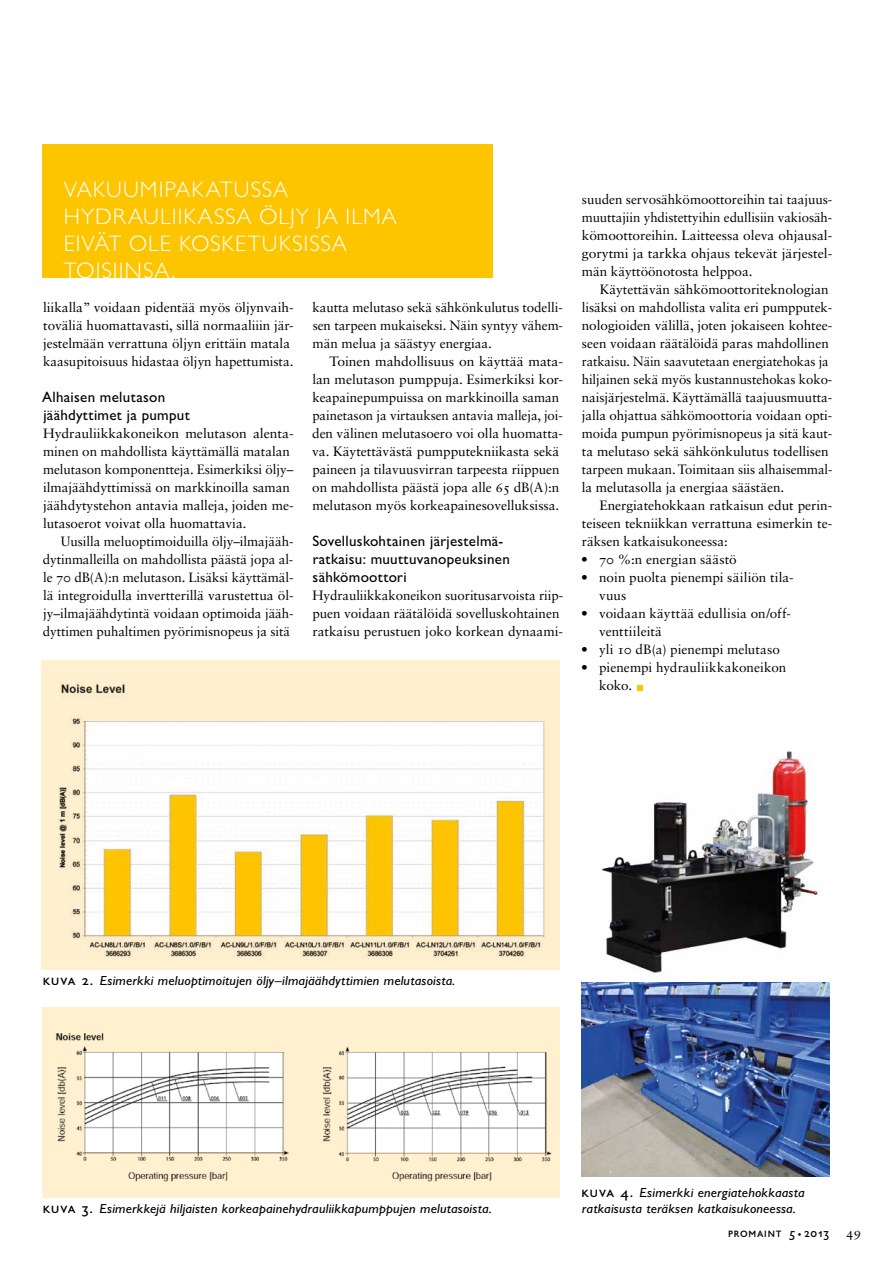
<style>
.page{position:relative;width:893px;height:1263px;background:#fff}
.page>*{position:absolute;margin:0;border:0;box-sizing:border-box;transform-origin:0 0}
.t1{font:300 22.5px "Gill Sans MT Std";letter-spacing:.05em;color:#fff}
.t2{font:500 15px/18px "Gill Sans MT Std";letter-spacing:.02em;color:#000}
.t3{font:13.5px/18px "Sabon LT Std";letter-spacing:-.005em;color:#000}
.t4{font:italic 500 13.2px/15.9px "Gill Sans MT Std";letter-spacing:.015em;color:#000;scale:1.07 1}
.t5{font:500 13.2px "Gill Sans MT Std";letter-spacing:.055em;color:#000}
.s1{font-style:normal;font-size:15px}
.s2{font-size:10.5px}
</style>
<div class="page">
<svg style="left:637px;top:685px;width:6px;height:5px"></svg>
<div style="left:42px;top:660px;width:518px;height:310px;background:#fff0cf"></div>
<img style="left:58px;top:684px;width:487px;height:273px">
<div style="left:43px;top:1007px;width:517px;height:191px;background:#fff0cf"></div>
<img style="left:56px;top:1033px;width:496px;height:149px">
<img style="left:602px;top:751px;width:219px;height:225px">
<img style="left:581px;top:983px;width:248px;height:194px">
<div style="left:43px;top:145px;width:450px;height:133px;background:#fdc400"></div>
<h1 class="t1" style="left:64px;top:176px;width:91px">VAKUUMIPAKAT</h1>
<h1 class="t1" style="left:234px;top:176px;width:30px">USSA</h1>
<h1 class="t1" style="left:64px;top:203px;width:109px">HYDRAULIIKASSA</h1>
<h1 class="t1" style="left:259px;top:203px;width:100px">ÖLJY JA ILMA</h1>
<h1 class="t1" style="left:64px;top:230px;width:80px">EIVÄT OLE</h1>
<h1 class="t1" style="left:179px;top:230px;width:15px">KOSKET</h1>
<h1 class="t1" style="left:262px;top:230px;width:29px">UKSISSA</h1>
<h1 class="t1" style="left:64px;top:257px;width:13px">TOISIINSA</h1>
<h1 class="t1" style="left:171px;top:257px;width:5px">.</h1>
<p class="t3" style="left:43px;top:299px;width:252px">liikalla” voidaan pidentää myös öljynvaih&shy;toväliä huomattavasti, sillä normaaliiin jär&shy;jestelmään verrattuna öljyn erittäin matala kaasupitoisuus hidastaa öljyn hapettumista.</p>
<p class="t2" style="left:42px;top:388px;width:149px">Alhaisen melutason jäähdyttimet ja pumput</p>
<p class="t3" style="left:43px;top:425px;width:252px">Hydrauliikkakoneikon melutason alenta&shy;minen on mahdollista käyttämällä matalan melutason komponentteja. Esimerkiksi öljy– ilmajäähdyttimissä on markkinoilla saman jäähdytystehon antavia malleja, joiden me&shy;lutasoerot voivat olla huomattavia.</p>
<p class="t3" style="left:43px;top:533px;width:252px;text-align:justify;text-indent:18px">Uusilla meluoptimoiduilla öljy–ilmajääh&shy;dytinmalleilla on mahdollista päästä jopa al&shy;le 70 dB(A):n melutason. Lisäksi käyttämäl&shy;lä integroidulla invertterillä varustettua öl&shy;jy–ilmajäähdytintä voidaan optimoida jääh&shy;dyttimen puhaltimen pyörimisnopeus ja sitä</p>
<p class="t3" style="left:312px;top:299px;width:252px;text-align:justify">kautta melutaso sekä sähkönkulutus todelli&shy;sen tarpeen mukaiseksi. Näin syntyy vähem&shy;män melua ja säästyy energiaa.</p>
<p class="t3" style="left:312px;top:353px;width:252px;text-indent:17px">Toinen mahdollisuus on käyttää mata&shy;lan melutason pumppuja. Esimerkiksi kor&shy;keapainepumpuissa on markkinoilla saman painetason ja virtauksen antavia malleja, joi&shy;den välinen melutasoero voi olla huomatta&shy;va. Käytettävästä pumpputekniikasta sekä paineen ja tilavuusvirran tarpeesta riippuen on mahdollista päästä jopa alle 65 dB(A):n melutason myös korkeapainesovelluksissa.</p>
<p class="t2" style="left:312px;top:532px;width:199px">Sovelluskohtainen järjestelmä&shy;ratkaisu: muuttuvanopeuksinen sähkömoottori</p>
<p class="t3" style="left:312px;top:587px;width:252px">Hydrauliikkakoneikon suoritusarvoista riip&shy;puen voidaan räätälöidä sovelluskohtainen ratkaisu perustuen joko korkean dynaami-</p>
<p class="t3" style="left:582px;top:191px;width:252px;text-align:justify">suuden servosähkömoottoreihin tai taajuus&shy;muuttajiin yhdistettyihin edullisiin vakiosäh&shy;kömoottoreihin. Laitteessa oleva ohjausal&shy;gorytmi ja tarkka ohjaus tekevät järjestel&shy;män käyttöönotosta helppoa.</p>
<p class="t3" style="left:582px;top:281px;width:252px;text-indent:18px">Käytettävän sähkömoottoriteknologian lisäksi on mahdollista valita eri pumpputek&shy;nologioiden välillä, joten jokaiseen kohtee&shy;seen voidaan räätälöidä paras mahdollinen ratkaisu. Näin saavutetaan energiatehokas ja hiljainen sekä myös kustannustehokas koko&shy;naisjärjestelmä. Käyttämällä taajuusmuutta&shy;jalla ohjattua sähkömoottoria voidaan opti&shy;moida pumpun pyörimisnopeus ja sitä kaut&shy;ta melutaso sekä sähkönkulutus todellisen tarpeen mukaan. Toimitaan siis alhaisemmal&shy;la melutasolla ja energiaa säästäen.</p>
<p class="t3" style="left:582px;top:497px;width:252px;text-align:justify;text-indent:18px">Energiatehokkaan ratkaisun edut perin&shy;teiseen tekniikkan verrattuna esimerkin te&shy;räksen katkaisukoneessa:</p>
<p class="t3" style="left:581px;top:551px;width:157px">• 70 %:n energian säästö</p>
<p class="t3" style="left:599px;top:569px;width:196px;text-indent:-18px">• noin puolta pienempi säiliön tila&shy;vuus</p>
<p class="t3" style="left:599px;top:605px;width:193px;text-indent:-18px">• voidaan käyttää edullisia on/off&shy;venttiileitä</p>
<p class="t3" style="left:581px;top:641px;width:200px">• yli 10 dB(a) pienempi melutaso</p>
<p class="t3" style="left:599px;top:659px;width:189px;text-indent:-18px">• pienempi hydrauliikkakoneikon koko.</p>
<p class="t4" style="left:43px;top:972px;width:387px"><span class="s1">Kuva 2.</span> Esimerkki meluoptimoitujen öljy–ilmajäähdyttimien melutasoista.</p>
<p class="t4" style="left:43px;top:1200px;width:421px"><span class="s1">Kuva 3.</span> Esimerkkejä hiljaisten korkeapainehydrauliikkapumppujen melutasoista.</p>
<p class="t4" style="left:581px;top:1184px;width:210px"><span class="s1">Kuva 4.</span> Esimerkki energiatehokkaasta ratkaisusta teräksen katkaisukoneessa.</p>
<p class="t5" style="left:728px;top:1225px;width:102px">Promaint 5 <span class="s2">•</span> 2013</p>
<p class="t3" style="left:846px;top:1223px;width:17px">49</p>
</div>
